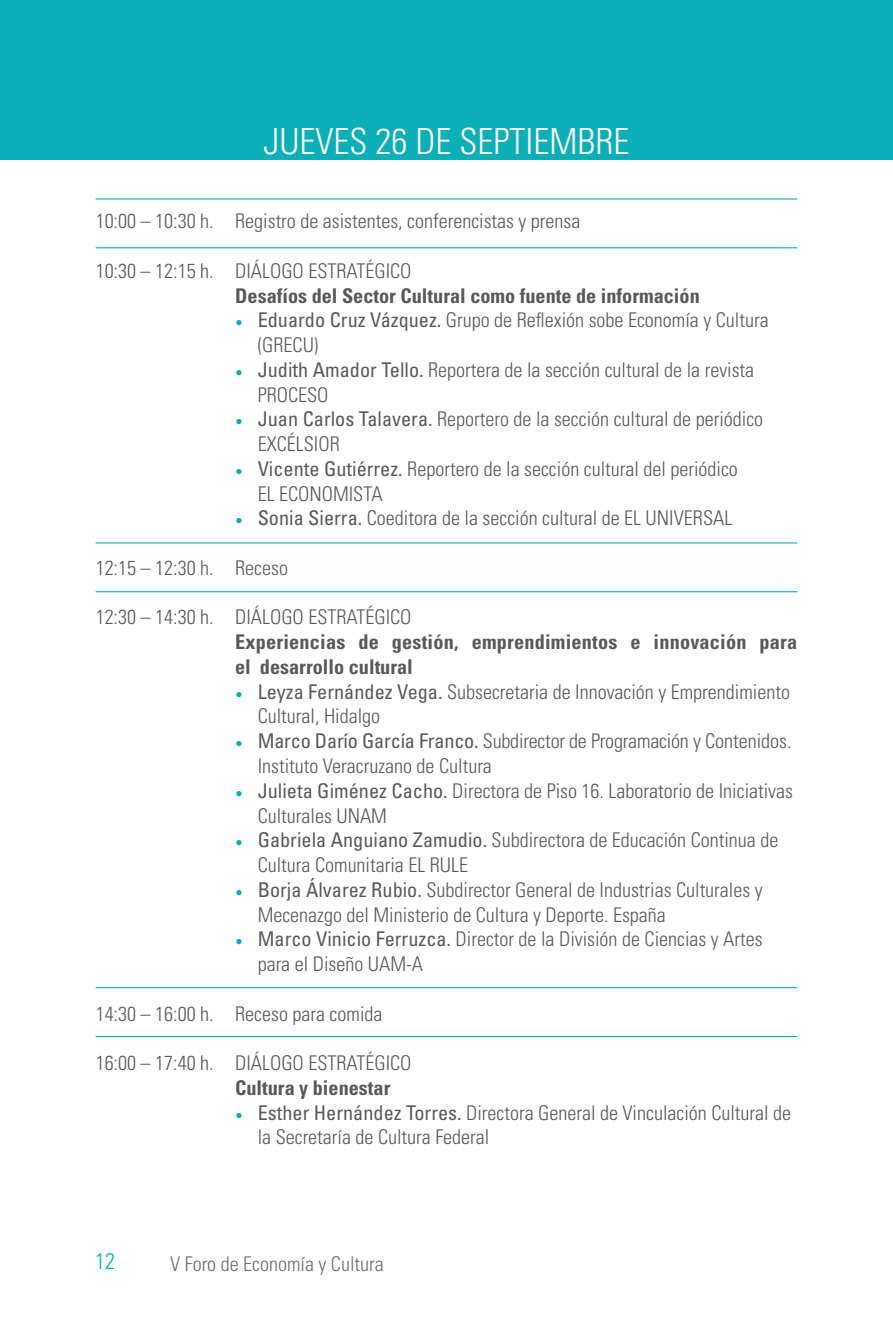
<style>
.page{position:relative;width:893px;height:1340px;background:#fff}
.page>*{position:absolute;margin:0;border:0;box-sizing:border-box;transform-origin:0 0}
.t1{font:300 condensed 36px "Univers LT Std";color:#fff}
.t2{font:300 condensed 22.5px "Univers LT Std";color:#0cafb6}
.t3{font:300 condensed 20.25px/24.8px "Univers LT Std";color:#58595b}
.t4{font:700 condensed 20.25px/24.8px "Univers LT Std";color:#58595b}
.t5{font:300 condensed 20.25px "Univers LT Std";color:#6d6e71}
.s1{font-family:"Minion Pro";font-weight:400;font-stretch:normal;color:#0cafb6}
.s2{font-weight:400}
</style>
<div class="page">
<div style="left:0;top:0;width:893px;height:159px;background:#0cafb6"></div>
<hr style="left:96px;top:198px;width:701px;height:1px;background:#0cafb6">
<hr style="left:96px;top:542px;width:701px;height:1px;background:#0cafb6">
<hr style="left:96px;top:987px;width:701px;height:1px;background:#0cafb6">
<hr style="left:96px;top:247px;width:701px;height:1px;background:#0cafb6">
<hr style="left:96px;top:591px;width:701px;height:1px;background:#0cafb6">
<hr style="left:96px;top:1035px;width:701px;height:2px;background:#0cafb6">
<h1 class="t1" style="left:264px;top:120px;width:367px">JUEVES 26 DE SEPTIEMBRE</h1>
<p class="t3" style="left:96px;top:209px;width:486px">10:00 – 10:30 h. Registro de asistentes, conferencistas y prensa</p>
<p class="t3" style="left:96px;top:258px;width:317px">10:30 – 12:15 h. DIÁLOGO ESTRATÉGICO</p>
<p class="t4" style="left:235px;top:283px;width:466px">Desafíos del Sector Cultural como fuente de información</p>
<p class="t3" style="left:258px;top:308px;width:512px;text-indent:-22px"><span class="s1">•</span> <span class="s2">Eduardo Cruz Vázquez.</span> Grupo de Reflexión sobe Economía y Cultura (GRECU)</p>
<p class="t3" style="left:258px;top:357px;width:498px;text-indent:-22px"><span class="s1">•</span> <span class="s2">Judith Amador Tello.</span> Reportera de la sección cultural de la revista<br>PROCESO</p>
<p class="t3" style="left:258px;top:407px;width:507px;text-indent:-22px"><span class="s1">•</span> <span class="s2">Juan Carlos Talavera.</span> Reportero de la sección cultural de periódico<br>EXCÉLSIOR</p>
<p class="t3" style="left:258px;top:456px;width:482px;text-indent:-22px"><span class="s1">•</span> <span class="s2">Vicente Gutiérrez.</span> Reportero de la sección cultural del periódico<br>EL ECONOMISTA</p>
<p class="t3" style="left:235px;top:506px;width:499px"><span class="s1">•</span> <span class="s2">Sonia Sierra.</span> Coeditora de la sección cultural de EL UNIVERSAL</p>
<p class="t3" style="left:96px;top:555px;width:194px">12:15 – 12:30 h. Receso</p>
<p class="t3" style="left:96px;top:605px;width:317px">12:30 – 14:30 h. DIÁLOGO ESTRATÉGICO</p>
<p class="t4" style="left:235px;top:629px;width:564px">Experiencias de gestión, emprendimientos e innovación para el desarrollo cultural</p>
<p class="t3" style="left:258px;top:679px;width:534px;text-indent:-22px"><span class="s1">•</span> <span class="s2">Leyza Fernández Vega.</span> Subsecretaria de Innovación y Emprendimiento<br>Cultural, Hidalgo</p>
<p class="t3" style="left:258px;top:728px;width:535px;text-indent:-22px"><span class="s1">•</span> <span class="s2">Marco Darío García Franco.</span> Subdirector de Programación y Contenidos.<br>Instituto Veracruzano de Cultura</p>
<p class="t3" style="left:258px;top:778px;width:537px;text-indent:-22px"><span class="s1">•</span> <span class="s2">Julieta Giménez Cacho.</span> Directora de Piso 16. Laboratorio de Iniciativas<br>Culturales UNAM</p>
<p class="t3" style="left:258px;top:827px;width:522px;text-indent:-22px"><span class="s1">•</span> <span class="s2">Gabriela Anguiano Zamudio.</span> Subdirectora de Educación Continua de<br>Cultura Comunitaria EL RULE</p>
<p class="t3" style="left:258px;top:877px;width:506px;text-indent:-22px"><span class="s1">•</span> <span class="s2">Borja Álvarez Rubio.</span> Subdirector General de Industrias Culturales y<br>Mecenazgo del Ministerio de Cultura y Deporte. España</p>
<p class="t3" style="left:258px;top:926px;width:506px;text-indent:-22px"><span class="s1">•</span> <span class="s2">Marco Vinicio Ferruzca.</span> Director de la División de Ciencias y Artes para el Diseño UAM-A</p>
<p class="t3" style="left:96px;top:1001px;width:288px">14:30 – 16:00 h. Receso para comida</p>
<p class="t3" style="left:96px;top:1050px;width:317px">16:00 – 17:40 h. DIÁLOGO ESTRATÉGICO</p>
<p class="t4" style="left:235px;top:1075px;width:157px">Cultura y bienestar</p>
<p class="t3" style="left:258px;top:1100px;width:535px;text-indent:-22px"><span class="s1">•</span> <span class="s2">Esther Hernández Torres.</span> Directora General de Vinculación Cultural de la Secretaría de Cultura Federal</p>
<p class="t2" style="left:95px;top:1247px;width:21px">12</p>
<p class="t5" style="left:170px;top:1251px;width:215px">V Foro de Economía y Cultura</p>
</div>
